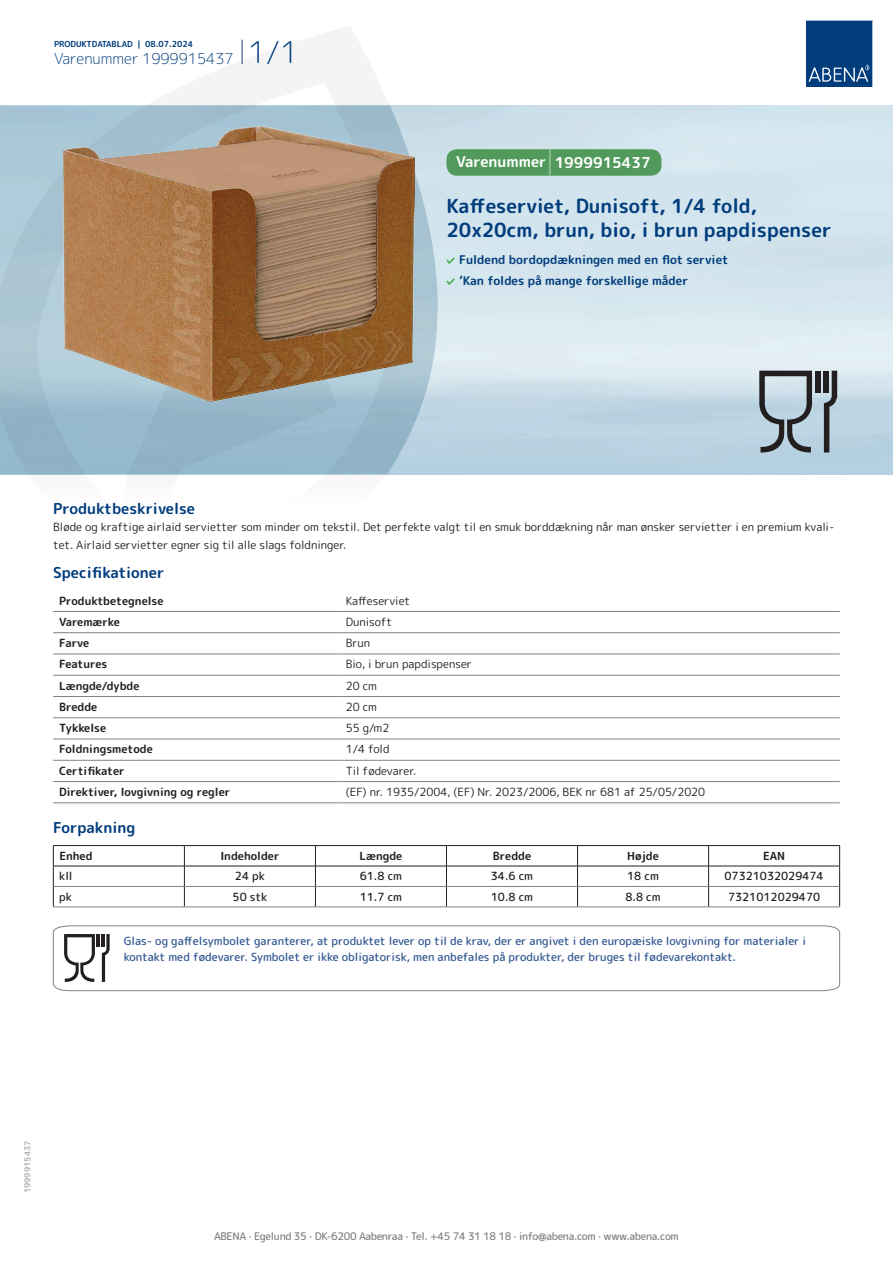
<style>
.page{position:relative;width:893px;height:1263px;background:#fff}
.page>*{position:absolute;margin:0;border:0;box-sizing:border-box;transform-origin:0 0}
.t1{font:700 19.5px/24px "Rounded Mplus 1 c";color:#013d7d}
.t2{font:700 15px "Rounded Mplus 1 c";color:#013d7d}
.t3{font:300 15px "Rounded Mplus 1 c";color:#013d7d}
.t4{font:700 15px "Rounded Mplus 1 c";color:#fff}
.t5{font:700 12px/21px "Rounded Mplus 1 c";color:#013d7d}
.t6{font:11.25px/18px "Rounded Mplus 1 c";color:#231f20}
.t7{font:500 11.25px/16.5px "Rounded Mplus 1 c";color:#305691}
.t8{font:700 11.25px "Rounded Mplus 1 c";color:#231f20}
.t9{font:500 11.25px "Rounded Mplus 1 c";color:#231f20}
.t10{font:500 10.5px "Rounded Mplus 1 c";letter-spacing:-.03em;color:#808285}
.t11{font:700 8.25px "Rounded Mplus 1 c";color:#013d7d}
.t12{font:700 8.25px "Rounded Mplus 1 c";color:#b2b3b7}
.s1{font-size:30px}
.s2{font-size:25.5px}
</style>
<div class="page">
<img style="left:439px;top:106px;width:454px;height:368px">
<svg style="left:0;top:26px;width:439px;height:449px"></svg>
<svg style="left:0;top:106px;width:438px;height:368px;background:#a1c0d0"></svg>
<svg style="left:242px;top:40px;width:1px;height:24px"></svg>
<svg style="left:806px;top:20px;width:67px;height:67px;background:#144b86"></svg>
<img style="left:63px;top:127px;width:352px;height:275px">
<hr style="left:53px;top:611px;width:287px;height:1px;background:#808285">
<hr style="left:340px;top:611px;width:500px;height:1px;background:#808285">
<hr style="left:53px;top:632px;width:287px;height:1px;background:#808285">
<hr style="left:340px;top:632px;width:500px;height:1px;background:#808285">
<hr style="left:53px;top:654px;width:287px;height:1px;background:#808285">
<hr style="left:340px;top:654px;width:500px;height:1px;background:#808285">
<hr style="left:53px;top:675px;width:287px;height:1px;background:#808285">
<hr style="left:340px;top:675px;width:500px;height:1px;background:#808285">
<hr style="left:53px;top:696px;width:287px;height:1px;background:#808285">
<hr style="left:340px;top:696px;width:500px;height:1px;background:#808285">
<hr style="left:53px;top:717px;width:287px;height:1px;background:#808285">
<hr style="left:340px;top:717px;width:500px;height:1px;background:#808285">
<hr style="left:53px;top:739px;width:287px;height:1px;background:#808285">
<hr style="left:340px;top:739px;width:500px;height:1px;background:#808285">
<hr style="left:53px;top:760px;width:287px;height:1px;background:#808285">
<hr style="left:340px;top:760px;width:500px;height:1px;background:#808285">
<hr style="left:53px;top:781px;width:287px;height:1px;background:#808285">
<hr style="left:340px;top:781px;width:500px;height:1px;background:#808285">
<hr style="left:53px;top:802px;width:287px;height:1px;background:#808285">
<hr style="left:340px;top:802px;width:500px;height:1px;background:#808285">
<hr style="left:53px;top:845px;width:131px;height:1px;background:#231f20">
<hr style="left:184px;top:845px;width:131px;height:1px;background:#231f20">
<hr style="left:315px;top:845px;width:131px;height:1px;background:#231f20">
<hr style="left:446px;top:845px;width:131px;height:1px;background:#231f20">
<hr style="left:577px;top:845px;width:132px;height:1px;background:#231f20">
<hr style="left:709px;top:845px;width:131px;height:1px;background:#231f20">
<hr style="left:53px;top:866px;width:131px;height:1px;background:#231f20">
<hr style="left:184px;top:866px;width:131px;height:1px;background:#231f20">
<hr style="left:315px;top:866px;width:131px;height:1px;background:#231f20">
<hr style="left:446px;top:866px;width:131px;height:1px;background:#231f20">
<hr style="left:577px;top:866px;width:132px;height:1px;background:#231f20">
<hr style="left:709px;top:866px;width:131px;height:1px;background:#231f20">
<svg style="left:53px;top:846px;width:1px;height:61px"></svg>
<svg style="left:184px;top:846px;width:1px;height:61px"></svg>
<svg style="left:315px;top:846px;width:1px;height:61px"></svg>
<svg style="left:446px;top:846px;width:1px;height:61px"></svg>
<svg style="left:577px;top:846px;width:1px;height:61px"></svg>
<svg style="left:708px;top:846px;width:1px;height:61px"></svg>
<svg style="left:839px;top:846px;width:1px;height:61px"></svg>
<hr style="left:54px;top:886px;width:130px;height:1px;background:#808285">
<hr style="left:184px;top:886px;width:131px;height:1px;background:#808285">
<hr style="left:315px;top:886px;width:131px;height:1px;background:#808285">
<hr style="left:446px;top:886px;width:131px;height:1px;background:#808285">
<hr style="left:577px;top:886px;width:132px;height:1px;background:#808285">
<hr style="left:709px;top:886px;width:130px;height:1px;background:#808285">
<hr style="left:53px;top:907px;width:131px;height:1px;background:#808285">
<hr style="left:184px;top:907px;width:131px;height:1px;background:#808285">
<hr style="left:315px;top:907px;width:131px;height:1px;background:#808285">
<hr style="left:446px;top:907px;width:131px;height:1px;background:#808285">
<hr style="left:577px;top:907px;width:132px;height:1px;background:#808285">
<hr style="left:709px;top:907px;width:131px;height:1px;background:#808285">
<svg style="left:53px;top:925px;width:787px;height:66px"></svg>
<svg style="left:824px;top:371px;width:13px;height:81px"></svg>
<div style="left:815px;top:371px;width:5px;height:22px;background:#231f20"></div>
<div style="left:823px;top:371px;width:6px;height:22px;background:#231f20"></div>
<svg style="left:759px;top:371px;width:53px;height:81px;background:#909ea7"></svg>
<svg style="left:446px;top:257px;width:9px;height:7px"></svg>
<svg style="left:446px;top:278px;width:9px;height:7px"></svg>
<div style="left:446px;top:149px;width:215px;height:27px;background:#52995c;border-radius:10px"></div>
<p class="t11" style="left:54px;top:38px;width:141px">PRODUKTDATABLAD | 08.07.2024</p>
<h2 class="t3" style="left:54px;top:48px;width:246px">Varenummer 1999915437 <span class="s1">1/1</span></h2>
<h2 class="t4" style="left:456px;top:152px;width:196px">Varenummer <span class="s2">|</span> 1999915437</h2>
<h1 class="t1" style="left:446px;top:194px;width:386px">Kaffeserviet, Dunisoft, 1/4 fold,<br>20x20cm, brun, bio, i brun papdispenser</h1>
<p class="t5" style="left:459px;top:249px;width:271px">Fuldend bordopdækningen med en flot serviet ’Kan foldes på mange forskellige måder</p>
<h2 class="t2" style="left:53px;top:498px;width:143px">Produktbeskrivelse</h2>
<p class="t6" style="left:53px;top:517px;width:783px">Bløde og kraftige airlaid servietter som minder om tekstil. Det perfekte valgt til en smuk borddækning når man ønsker servietter i en premium kvali&shy;tet. Airlaid servietter egner sig til alle slags foldninger.</p>
<h2 class="t2" style="left:53px;top:562px;width:113px">Specifikationer</h2>
<p class="t8" style="left:59px;top:592px;width:106px">Produktbetegnelse</p>
<p class="t6" style="left:346px;top:591px;width:66px">Kaffeserviet</p>
<p class="t8" style="left:59px;top:614px;width:62px">Varemærke</p>
<p class="t6" style="left:346px;top:613px;width:48px">Dunisoft</p>
<p class="t8" style="left:59px;top:635px;width:32px">Farve</p>
<p class="t6" style="left:346px;top:634px;width:26px">Brun</p>
<p class="t8" style="left:59px;top:656px;width:50px">Features</p>
<p class="t6" style="left:346px;top:655px;width:128px">Bio, i brun papdispenser</p>
<p class="t8" style="left:59px;top:678px;width:82px">Længde/dybde</p>
<p class="t6" style="left:346px;top:676px;width:33px">20 cm</p>
<p class="t8" style="left:59px;top:699px;width:40px">Bredde</p>
<p class="t6" style="left:346px;top:698px;width:33px">20 cm</p>
<p class="t8" style="left:59px;top:720px;width:49px">Tykkelse</p>
<p class="t6" style="left:346px;top:719px;width:45px">55 g/m2</p>
<p class="t8" style="left:59px;top:741px;width:95px">Foldningsmetode</p>
<p class="t6" style="left:346px;top:740px;width:45px">1/4 fold</p>
<p class="t8" style="left:59px;top:763px;width:67px">Certifikater</p>
<p class="t6" style="left:346px;top:762px;width:72px">Til fødevarer.</p>
<p class="t8" style="left:59px;top:784px;width:173px">Direktiver, lovgivning og regler</p>
<p class="t6" style="left:346px;top:783px;width:361px">(EF) nr. 1935/2004, (EF) Nr. 2023/2006, BEK nr 681 af 25/05/2020</p>
<h2 class="t2" style="left:53px;top:817px;width:84px">Forpakning</h2>
<p class="t8" style="left:59px;top:848px;width:35px">Enhed</p>
<p class="t8" style="left:220px;top:848px;width:61px">Indeholder</p>
<p class="t8" style="left:359px;top:848px;width:44px">Længde</p>
<p class="t8" style="left:493px;top:848px;width:40px">Bredde</p>
<p class="t8" style="left:627px;top:848px;width:33px">Højde</p>
<p class="t8" style="left:763px;top:848px;width:24px">EAN</p>
<p class="t9" style="left:59px;top:868px;width:15px">kll</p>
<p class="t9" style="left:235px;top:868px;width:31px">24 pk</p>
<p class="t9" style="left:360px;top:868px;width:44px">61.8 cm</p>
<p class="t9" style="left:491px;top:868px;width:44px">34.6 cm</p>
<p class="t9" style="left:627px;top:868px;width:33px">18 cm</p>
<p class="t9" style="left:724px;top:868px;width:101px">07321032029474</p>
<p class="t9" style="left:59px;top:889px;width:14px">pk</p>
<p class="t9" style="left:233px;top:889px;width:36px">50 stk</p>
<p class="t9" style="left:360px;top:889px;width:44px">11.7 cm</p>
<p class="t9" style="left:491px;top:889px;width:44px">10.8 cm</p>
<p class="t9" style="left:625px;top:889px;width:37px">8.8 cm</p>
<p class="t9" style="left:728px;top:889px;width:94px">7321012029470</p>
<p class="t7" style="left:124px;top:932px;width:684px">Glas- og gaffelsymbolet garanterer, at produktet lever op til de krav, der er angivet i den europæiske lovgivning for materialer i kontakt med fødevarer. Symbolet er ikke obligatorisk, men anbefales på produkter, der bruges til fødevarekontakt.</p>
<p class="t12" style="left:22px;top:1193px;width:54px;rotate:-90deg">1999915437</p>
<p class="t10" style="left:214px;top:1229px;width:466px">ABENA · Egelund 35 · DK-6200 Aabenraa · Tel. +45 74 31 18 18 · info@abena.com · www.abena.com</p>
</div>
